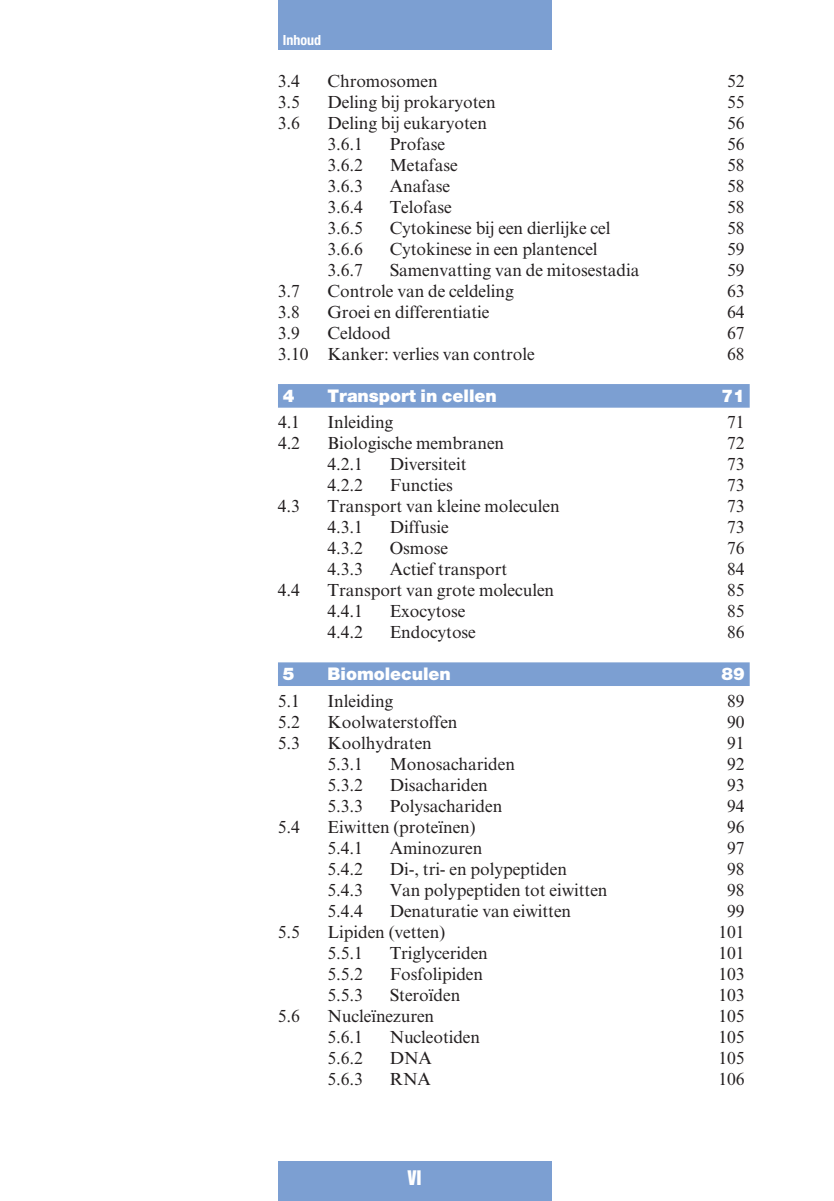
<style>
.page{position:relative;width:834px;height:1201px;background:#fff}
.page>*{position:absolute;margin:0;border:0;box-sizing:border-box;transform-origin:0 0}
.t1{font:18.38px "Helvetica Inserat LT Std";color:#fff}
.t2{font:17.5px "Times New Roman MT Std";letter-spacing:-.005em;color:#231f20}
.t3{font:900 17.5px "Helvetica Neue LT Std";letter-spacing:-.005em;color:#fff}
.t4{font:700 condensed 14px "Helvetica Neue LT Std";color:#fff}
</style>
<div class="page">
<div style="left:278px;top:0;width:273px;height:50px;background:#7c9fd2"></div>
<div style="left:278px;top:384px;width:471px;height:24px;background:#7c9fd2"></div>
<div style="left:278px;top:662px;width:471px;height:24px;background:#7c9fd2"></div>
<div style="left:278px;top:1161px;width:273px;height:40px;background:#7c9fd2"></div>
<p class="t4" style="left:283px;top:35px;width:40px">Inhoud</p>
<p class="t2" style="left:278px;top:74px;width:24px">3.4</p>
<p class="t2" style="left:327px;top:74px;width:111px">Chromosomen</p>
<p class="t2" style="left:727px;top:74px;width:19px">52</p>
<p class="t2" style="left:278px;top:95px;width:24px">3.5</p>
<p class="t2" style="left:327px;top:95px;width:169px">Deling bij prokaryoten</p>
<p class="t2" style="left:727px;top:95px;width:19px">55</p>
<p class="t2" style="left:278px;top:116px;width:24px">3.6</p>
<p class="t2" style="left:327px;top:116px;width:161px">Deling bij eukaryoten</p>
<p class="t2" style="left:727px;top:116px;width:19px">56</p>
<p class="t2" style="left:327px;top:137px;width:37px">3.6.1</p>
<p class="t2" style="left:389px;top:137px;width:57px">Profase</p>
<p class="t2" style="left:727px;top:137px;width:19px">56</p>
<p class="t2" style="left:327px;top:158px;width:37px">3.6.2</p>
<p class="t2" style="left:389px;top:158px;width:69px">Metafase</p>
<p class="t2" style="left:727px;top:158px;width:19px">58</p>
<p class="t2" style="left:327px;top:179px;width:37px">3.6.3</p>
<p class="t2" style="left:389px;top:179px;width:62px">Anafase</p>
<p class="t2" style="left:727px;top:179px;width:19px">58</p>
<p class="t2" style="left:327px;top:200px;width:37px">3.6.4</p>
<p class="t2" style="left:389px;top:200px;width:64px">Telofase</p>
<p class="t2" style="left:727px;top:200px;width:19px">58</p>
<p class="t2" style="left:327px;top:221px;width:37px">3.6.5</p>
<p class="t2" style="left:389px;top:221px;width:222px">Cytokinese bij een dierlijke cel</p>
<p class="t2" style="left:727px;top:221px;width:19px">58</p>
<p class="t2" style="left:327px;top:242px;width:37px">3.6.6</p>
<p class="t2" style="left:389px;top:242px;width:209px">Cytokinese in een plantencel</p>
<p class="t2" style="left:727px;top:242px;width:19px">59</p>
<p class="t2" style="left:327px;top:263px;width:37px">3.6.7</p>
<p class="t2" style="left:389px;top:263px;width:251px">Samenvatting van de mitosestadia</p>
<p class="t2" style="left:727px;top:263px;width:19px">59</p>
<p class="t2" style="left:278px;top:284px;width:24px">3.7</p>
<p class="t2" style="left:327px;top:284px;width:188px">Controle van de celdeling</p>
<p class="t2" style="left:727px;top:284px;width:19px">63</p>
<p class="t2" style="left:278px;top:305px;width:24px">3.8</p>
<p class="t2" style="left:327px;top:305px;width:163px">Groei en differentiatie</p>
<p class="t2" style="left:727px;top:305px;width:19px">64</p>
<p class="t2" style="left:278px;top:326px;width:24px">3.9</p>
<p class="t2" style="left:327px;top:326px;width:65px">Celdood</p>
<p class="t2" style="left:727px;top:326px;width:19px">67</p>
<p class="t2" style="left:278px;top:347px;width:258px">3.10 Kanker: verlies van controle</p>
<p class="t2" style="left:727px;top:347px;width:19px">68</p>
<p class="t3" style="left:283px;top:389px;width:13px">4</p>
<p class="t3" style="left:327px;top:389px;width:171px">Transport in cellen</p>
<p class="t3" style="left:721px;top:389px;width:25px">71</p>
<p class="t2" style="left:278px;top:416px;width:24px">4.1</p>
<p class="t2" style="left:327px;top:416px;width:67px">Inleiding</p>
<p class="t2" style="left:727px;top:416px;width:19px">71</p>
<p class="t2" style="left:278px;top:437px;width:24px">4.2</p>
<p class="t2" style="left:327px;top:437px;width:178px">Biologische membranen</p>
<p class="t2" style="left:727px;top:437px;width:19px">72</p>
<p class="t2" style="left:327px;top:458px;width:37px">4.2.1</p>
<p class="t2" style="left:389px;top:458px;width:78px">Diversiteit</p>
<p class="t2" style="left:727px;top:458px;width:19px">73</p>
<p class="t2" style="left:327px;top:479px;width:37px">4.2.2</p>
<p class="t2" style="left:389px;top:479px;width:65px">Functies</p>
<p class="t2" style="left:727px;top:479px;width:19px">73</p>
<p class="t2" style="left:278px;top:500px;width:24px">4.3</p>
<p class="t2" style="left:327px;top:500px;width:233px">Transport van kleine moleculen</p>
<p class="t2" style="left:727px;top:500px;width:19px">73</p>
<p class="t2" style="left:327px;top:521px;width:37px">4.3.1</p>
<p class="t2" style="left:389px;top:521px;width:60px">Diffusie</p>
<p class="t2" style="left:727px;top:521px;width:19px">73</p>
<p class="t2" style="left:327px;top:542px;width:37px">4.3.2</p>
<p class="t2" style="left:389px;top:542px;width:60px">Osmose</p>
<p class="t2" style="left:727px;top:542px;width:19px">76</p>
<p class="t2" style="left:327px;top:563px;width:37px">4.3.3</p>
<p class="t2" style="left:389px;top:563px;width:119px">Actief transport</p>
<p class="t2" style="left:727px;top:563px;width:19px">84</p>
<p class="t2" style="left:278px;top:584px;width:24px">4.4</p>
<p class="t2" style="left:327px;top:584px;width:228px">Transport van grote moleculen</p>
<p class="t2" style="left:727px;top:584px;width:19px">85</p>
<p class="t2" style="left:327px;top:605px;width:37px">4.4.1</p>
<p class="t2" style="left:389px;top:605px;width:77px">Exocytose</p>
<p class="t2" style="left:727px;top:605px;width:19px">85</p>
<p class="t2" style="left:327px;top:626px;width:37px">4.4.2</p>
<p class="t2" style="left:389px;top:626px;width:88px">Endocytose</p>
<p class="t2" style="left:727px;top:626px;width:19px">86</p>
<p class="t3" style="left:283px;top:668px;width:13px">5</p>
<p class="t3" style="left:327px;top:668px;width:125px">Biomoleculen</p>
<p class="t3" style="left:721px;top:668px;width:25px">89</p>
<p class="t2" style="left:278px;top:694px;width:24px">5.1</p>
<p class="t2" style="left:327px;top:694px;width:67px">Inleiding</p>
<p class="t2" style="left:727px;top:694px;width:19px">89</p>
<p class="t2" style="left:278px;top:715px;width:24px">5.2</p>
<p class="t2" style="left:327px;top:715px;width:131px">Koolwaterstoffen</p>
<p class="t2" style="left:727px;top:715px;width:19px">90</p>
<p class="t2" style="left:278px;top:736px;width:24px">5.3</p>
<p class="t2" style="left:327px;top:736px;width:106px">Koolhydraten</p>
<p class="t2" style="left:727px;top:736px;width:19px">91</p>
<p class="t2" style="left:327px;top:757px;width:37px">5.3.1</p>
<p class="t2" style="left:389px;top:757px;width:127px">Monosachariden</p>
<p class="t2" style="left:727px;top:757px;width:19px">92</p>
<p class="t2" style="left:327px;top:778px;width:37px">5.3.2</p>
<p class="t2" style="left:389px;top:778px;width:100px">Disachariden</p>
<p class="t2" style="left:727px;top:778px;width:19px">93</p>
<p class="t2" style="left:327px;top:799px;width:37px">5.3.3</p>
<p class="t2" style="left:389px;top:799px;width:114px">Polysachariden</p>
<p class="t2" style="left:727px;top:799px;width:19px">94</p>
<p class="t2" style="left:278px;top:820px;width:24px">5.4</p>
<p class="t2" style="left:327px;top:820px;width:149px">Eiwitten (proteïnen)</p>
<p class="t2" style="left:727px;top:820px;width:19px">96</p>
<p class="t2" style="left:327px;top:841px;width:37px">5.4.1</p>
<p class="t2" style="left:389px;top:841px;width:94px">Aminozuren</p>
<p class="t2" style="left:727px;top:841px;width:19px">97</p>
<p class="t2" style="left:327px;top:862px;width:37px">5.4.2</p>
<p class="t2" style="left:389px;top:862px;width:179px">Di-, tri- en polypeptiden</p>
<p class="t2" style="left:727px;top:862px;width:19px">98</p>
<p class="t2" style="left:327px;top:883px;width:37px">5.4.3</p>
<p class="t2" style="left:389px;top:883px;width:219px">Van polypeptiden tot eiwitten</p>
<p class="t2" style="left:727px;top:883px;width:19px">98</p>
<p class="t2" style="left:327px;top:904px;width:37px">5.4.4</p>
<p class="t2" style="left:389px;top:904px;width:183px">Denaturatie van eiwitten</p>
<p class="t2" style="left:727px;top:904px;width:19px">99</p>
<p class="t2" style="left:278px;top:925px;width:24px">5.5</p>
<p class="t2" style="left:327px;top:925px;width:119px">Lipiden (vetten)</p>
<p class="t2" style="left:718px;top:925px;width:28px">101</p>
<p class="t2" style="left:327px;top:946px;width:37px">5.5.1</p>
<p class="t2" style="left:389px;top:946px;width:100px">Triglyceriden</p>
<p class="t2" style="left:718px;top:946px;width:28px">101</p>
<p class="t2" style="left:327px;top:967px;width:37px">5.5.2</p>
<p class="t2" style="left:389px;top:967px;width:95px">Fosfolipiden</p>
<p class="t2" style="left:718px;top:967px;width:28px">103</p>
<p class="t2" style="left:327px;top:988px;width:37px">5.5.3</p>
<p class="t2" style="left:389px;top:988px;width:72px">Steroïden</p>
<p class="t2" style="left:718px;top:988px;width:28px">103</p>
<p class="t2" style="left:278px;top:1009px;width:24px">5.6</p>
<p class="t2" style="left:327px;top:1009px;width:108px">Nucleïnezuren</p>
<p class="t2" style="left:718px;top:1009px;width:28px">105</p>
<p class="t2" style="left:327px;top:1030px;width:37px">5.6.1</p>
<p class="t2" style="left:389px;top:1030px;width:92px">Nucleotiden</p>
<p class="t2" style="left:718px;top:1030px;width:28px">105</p>
<p class="t2" style="left:327px;top:1051px;width:37px">5.6.2</p>
<p class="t2" style="left:389px;top:1051px;width:44px">DNA</p>
<p class="t2" style="left:718px;top:1051px;width:28px">105</p>
<p class="t2" style="left:327px;top:1072px;width:37px">5.6.3</p>
<p class="t2" style="left:389px;top:1072px;width:43px">RNA</p>
<p class="t2" style="left:718px;top:1072px;width:28px">106</p>
<p class="t1" style="left:407px;top:1169px;width:16px">VI</p>
</div>
